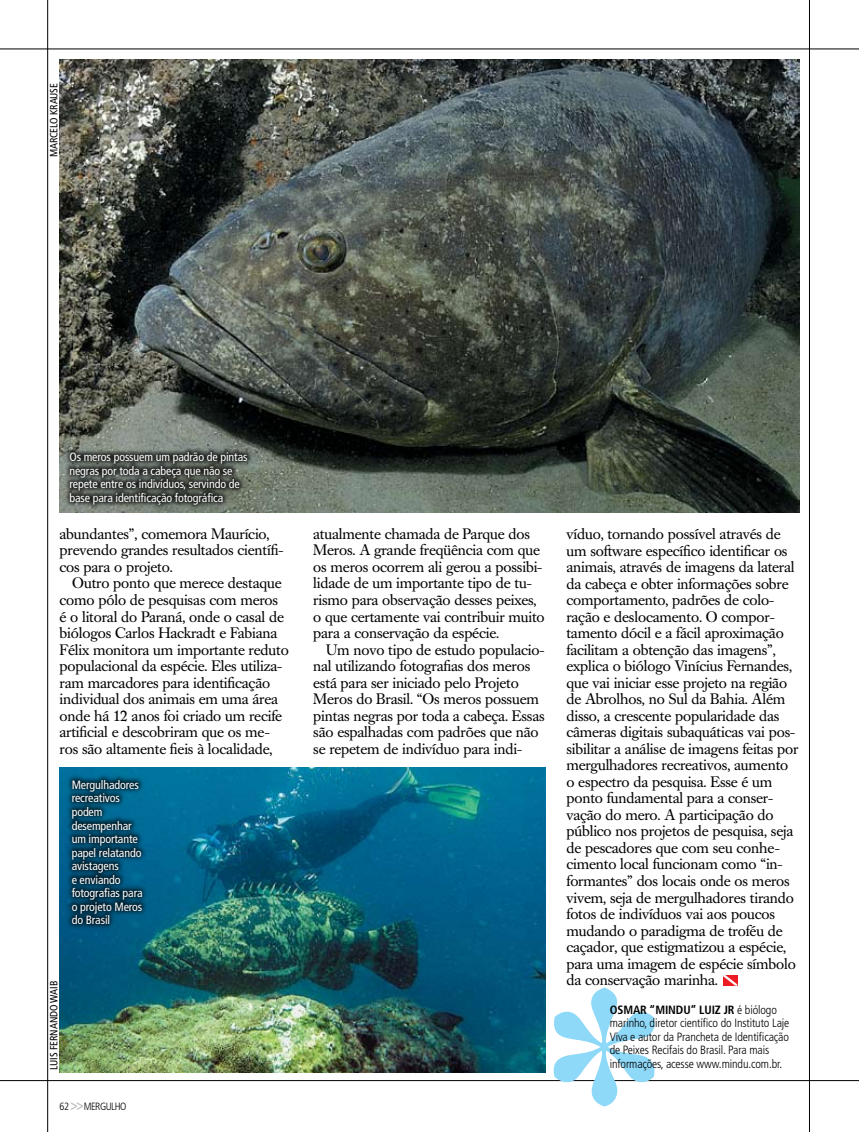
<style>
.page{position:relative;width:859px;height:1132px;background:#fff}
.page>*{position:absolute;margin:0;border:0;box-sizing:border-box;transform-origin:0 0}
.t1{font:15px/16.5px "Caslon Book BE";letter-spacing:-.01em;color:#000}
.t2{font:condensed 12px/13.5px "Frutiger";letter-spacing:-.01em;color:#fff}
.t3{font:300 condensed 12px/13.5px "Frutiger";letter-spacing:-.01em;color:#000}
.t4{font:condensed 10.5px "Frutiger";letter-spacing:-.01em;color:#000}
.t5{font:300 condensed 10.5px "Frutiger";letter-spacing:-.05em;color:#000}
.s1{font-weight:700;font-size:15px;color:#bcbdbf}
.s2{font-weight:700}
</style>
<div class="page">
<hr style="left:809px;top:0;width:1px;height:1131px;background:#000">
<hr style="left:47px;top:0;width:1px;height:1131px;background:#000">
<hr style="left:0;top:49px;width:859px;height:1px;background:#000">
<hr style="left:0;top:1079px;width:859px;height:1px;background:#000">
<svg style="left:554px;top:987px;width:101px;height:119px"></svg>
<img style="left:60px;top:60px;width:739px;height:452px">
<img style="left:60px;top:767px;width:486px;height:304px">
<div style="left:63px;top:445px;width:191px;height:65px;background:#000;opacity:.75"></div>
<div style="left:65px;top:772px;width:84px;height:158px;background:#000;opacity:.75"></div>
<svg style="left:723px;top:975px;width:14px;height:10px"></svg>
<p class="t4" style="left:48px;top:157px;width:76px;rotate:-90deg">MARCELO KRAUSE</p>
<p class="t2" style="left:69px;top:450px;width:180px">Os meros possuem um padrão de pintas negras por toda a cabeça que não se repete entre os indivíduos, servindo de base para identificação fotográfica</p>
<p class="t1" style="left:60px;top:525px;width:225px">abundantes”, comemora Maurício, prevendo grandes resultados científi&shy;cos para o projeto.</p>
<p class="t1" style="left:60px;top:575px;width:231px;text-indent:13px">Outro ponto que merece destaque como pólo de pesquisas com meros<br>é o litoral do Paraná, onde o casal de biólogos Carlos Hackradt e Fabiana Félix monitora um importante reduto populacional da espécie. Eles utiliza&shy;ram marcadores para identificação individual dos animais em uma área onde há 12 anos foi criado um recife artificial e descobriram que os me&shy;ros são altamente fieis à localidade,</p>
<p class="t2" style="left:72px;top:777px;width:72px">Mergulhadores recreativos podem desempenhar um importante papel relatando avistagens<br>e enviando fotografias para o projeto Meros do Brasil</p>
<p class="t4" style="left:48px;top:1069px;width:90px;rotate:-90deg">LUIS FERNANDO WAIB</p>
<p class="t5" style="left:60px;top:1099px;width:68px">62 <span class="s1">&gt;&gt;</span>mergulho</p>
<p class="t1" style="left:313px;top:525px;width:233px">atualmente chamada de Parque dos Meros. A grande freqüência com que os meros ocorrem ali gerou a possibi&shy;lidade de um importante tipo de tu&shy;rismo para observação desses peixes, o que certamente vai contribuir muito para a conservação da espécie.</p>
<p class="t1" style="left:313px;top:641px;width:233px;text-indent:13px">Um novo tipo de estudo populacio&shy;nal utilizando fotografias dos meros está para ser iniciado pelo Projeto Meros do Brasil. “Os meros possuem pintas negras por toda a cabeça. Essas são espalhadas com padrões que não se repetem de indivíduo para indi-</p>
<p class="t1" style="left:566px;top:526px;width:234px">víduo, tornando possível através de um software específico identificar os animais, através de imagens da lateral da cabeça e obter informações sobre comportamento, padrões de colo&shy;ração e deslocamento. O compor&shy;tamento dócil e a fácil aproximação facilitam a obtenção das imagens”, explica o biólogo Vinícius Fernandes, que vai iniciar esse projeto na região de Abrolhos, no Sul da Bahia. Além disso, a crescente popularidade das câmeras digitais subaquáticas vai pos&shy;sibilitar a análise de imagens feitas por mergulhadores recreativos, aumento o espectro da pesquisa. Esse é um ponto fundamental para a conser&shy;vação do mero. A participação do público nos projetos de pesquisa, seja de pescadores que com seu conhe&shy;cimento local funcionam como “in&shy;formantes” dos locais onde os meros vivem, seja de mergulhadores tirando fotos de indivíduos vai aos poucos mudando o paradigma de troféu de caçador, que estigmatizou a espécie, para uma imagem de espécie símbolo da conservação marinha.</p>
<p class="t3" style="left:610px;top:1002px;width:181px"><span class="s2">OSMAR “MINDU” LUIZ JR</span> é biólogo marinho, diretor científico do Instituto Laje Viva e autor da Prancheta de Identificação de Peixes Recifais do Brasil. Para mais informações, acesse www.mindu.com.br.</p>
</div>
